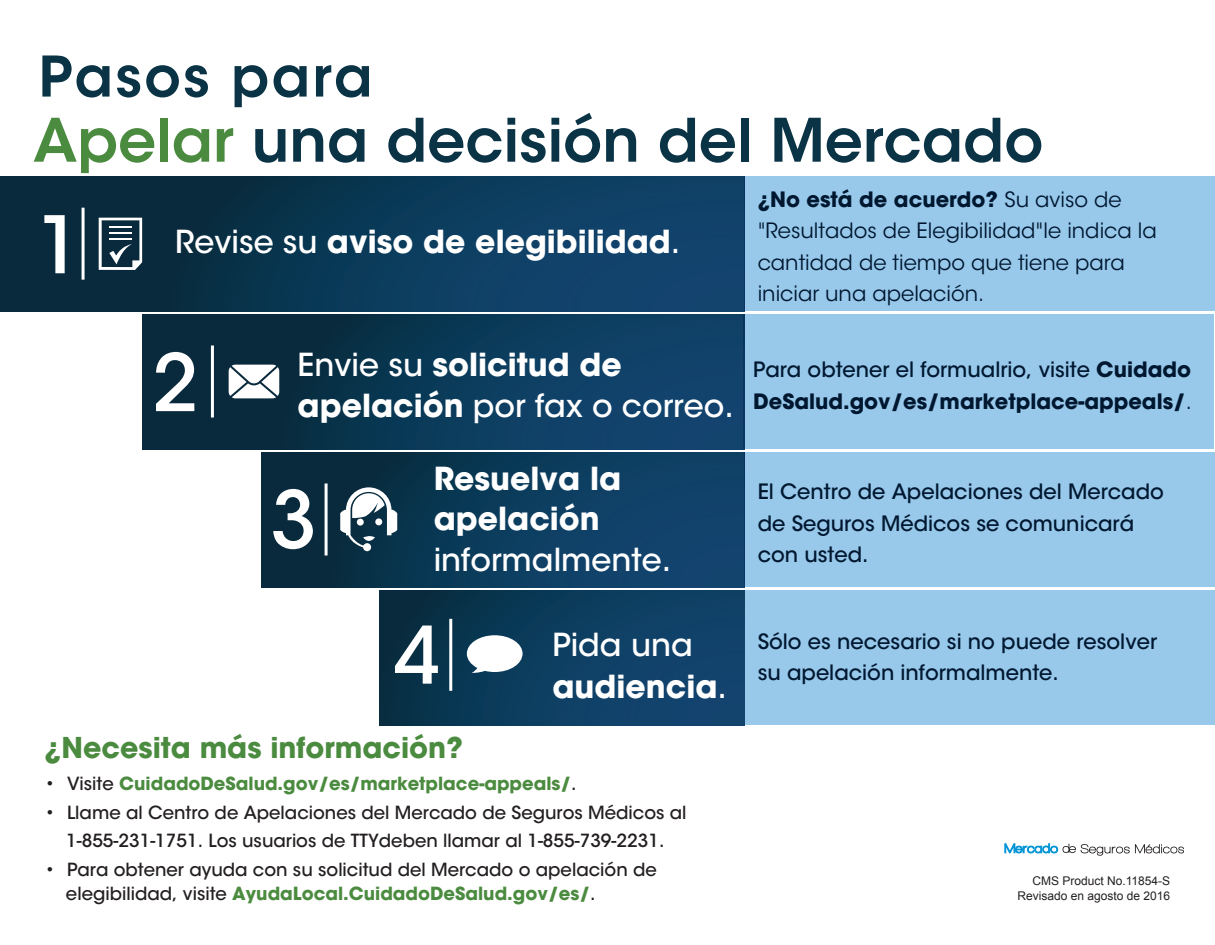
<style>
.page{position:relative;width:1215px;height:945px;background:#fff}
.page>*{position:absolute;margin:0;border:0;box-sizing:border-box;transform-origin:0 0}
.t1{font:600 59.4px "ITC Avant Garde Std";color:#0a3346}
.t2{font:600 55.5px "ITC Avant Garde Std";letter-spacing:.04em;color:#0a3346}
.t3{font:700 31.5px/40.5px "ITC Avant Garde Std";color:#fff}
.t4{font:500 31.5px/40.5px "ITC Avant Garde Std";color:#fff}
.t5{font:700 28.5px "ITC Avant Garde Std";color:#4b8b3f}
.t6{font:500 21px/31.5px "ITC Avant Garde Std";color:#001730}
.t7{font:21px/31.5px "ITC Avant Garde Std";color:#001730}
.t8{font:700 21px/31.5px "ITC Avant Garde Std";color:#001730}
.t9{font:500 18px/28.5px "ITC Avant Garde Std";color:#231f20;text-align:center}
.t10{font:700 18px "ITC Avant Garde Std";color:#4b8b3f}
.t11{font:12px/14.4px "Arial";color:#231f20;text-align:right}
.s1{color:#4b8b3f}
.s2{font-weight:700}
.s3{font-weight:500}
.s4{font-weight:400}
.s5{font-weight:500;color:#231f20}
.s6{font-weight:700;color:#4b8b3f}
</style>
<div class="page">
<div style="left:0;top:176px;width:745px;height:135px;background:linear-gradient(to right,#062736,#114773)"></div>
<div style="left:142px;top:314px;width:603px;height:135px;background:linear-gradient(to right,#072837,#114773)"></div>
<div style="left:261px;top:452px;width:484px;height:135px;background:linear-gradient(to right,#06293a,#124874)"></div>
<div style="left:380px;top:590px;width:365px;height:135px;background:linear-gradient(to right,#073045,#134774)"></div>
<div style="left:745px;top:176px;width:470px;height:135px;background:#98c9eb"></div>
<div style="left:743px;top:314px;width:471px;height:135px;background:#98c9eb"></div>
<div style="left:745px;top:452px;width:470px;height:135px;background:#98c9eb"></div>
<div style="left:745px;top:590px;width:470px;height:135px;background:#98c9eb"></div>
<svg style="left:467px;top:635px;width:56px;height:38px"></svg>
<svg style="left:395px;top:626px;width:43px;height:58px"></svg>
<hr style="left:449px;top:619px;width:3px;height:72px;background:#fff">
<svg style="left:229px;top:365px;width:50px;height:33px"></svg>
<svg style="left:156px;top:352px;width:38px;height:59px"></svg>
<hr style="left:211px;top:346px;width:3px;height:72px;background:#fff">
<hr style="left:82px;top:208px;width:3px;height:72px;background:#fff">
<svg style="left:44px;top:215px;width:21px;height:58px"></svg>
<svg style="left:99px;top:218px;width:43px;height:52px"></svg>
<svg style="left:340px;top:487px;width:57px;height:64px"></svg>
<svg style="left:273px;top:489px;width:40px;height:60px"></svg>
<hr style="left:325px;top:484px;width:3px;height:72px;background:#fff">
<svg style="left:1005px;top:844px;width:179px;height:12px"></svg>
<p class="t2" style="left:39px;top:41px;width:335px">Pasos para</p>
<p class="t1" style="left:33px;top:102px;width:1012px"><span class="s1">Apelar</span> una decisión del Mercado</p>
<p class="t7" style="left:758px;top:184px;width:401px"><span class="s2">¿No está de acuerdo?</span> Su aviso de "Resultados de Elegibilidad"le indica la cantidad de tiempo que tiene para iniciar una apelación.</p>
<p class="t3" style="left:175px;top:221px;width:507px"><span class="s3">Revise su</span> aviso de elegibilidad<span class="s3">.</span></p>
<p class="t4" style="left:298px;top:345px;width:438px">Envie su <span class="s2">solicitud de apelación</span> por fax o correo.</p>
<p class="t8" style="left:753px;top:354px;width:440px"><span class="s3">Para obtener el formualrio, visite</span> Cuidado<br>DeSalud.gov/es/marketplace-appeals/<span class="s4">.</span></p>
<p class="t3" style="left:434px;top:458px;width:239px">Resuelva la apelación <span class="s3">informalmente.</span></p>
<p class="t6" style="left:758px;top:476px;width:408px">El Centro de Apelaciones del Mercado de Seguros Médicos se comunicará con usted.</p>
<p class="t3" style="left:552px;top:623px;width:176px;line-height:42px"><span class="s3">Pida una </span>audiencia<span class="s3">.</span></p>
<p class="t6" style="left:758px;top:626px;width:401px">Sólo es necesario si no puede resolver su apelación informalmente.</p>
<p class="t5" style="left:45px;top:729px;width:420px">¿Necesita más información?</p>
<p class="t10" style="left:45px;top:772px;width:533px"><span class="s5">• Visite</span> CuidadoDeSalud.gov/es/marketplace-appeals/<span class="s5">.</span></p>
<p class="t9" style="left:45px;top:798px;width:643px">• Llame al Centro de Apelaciones del Mercado de Seguros Médicos al<br>1-855-231-1751. Los usuarios de TTYdeben llamar al 1-855-739-2231.</p>
<p class="t9" style="left:66px;top:857px;width:593px;line-height:24px;text-align:left;text-indent:-21px">• Para obtener ayuda con su solicitud del Mercado o apelación de elegibilidad, visite <span class="s6">AyudaLocal.CuidadoDeSalud.gov/es/</span>.</p>
<p class="t11" style="left:1017px;top:874px;width:154px">CMS Product No.11854-S<br>Revisado en agosto de 2016</p>
</div>
